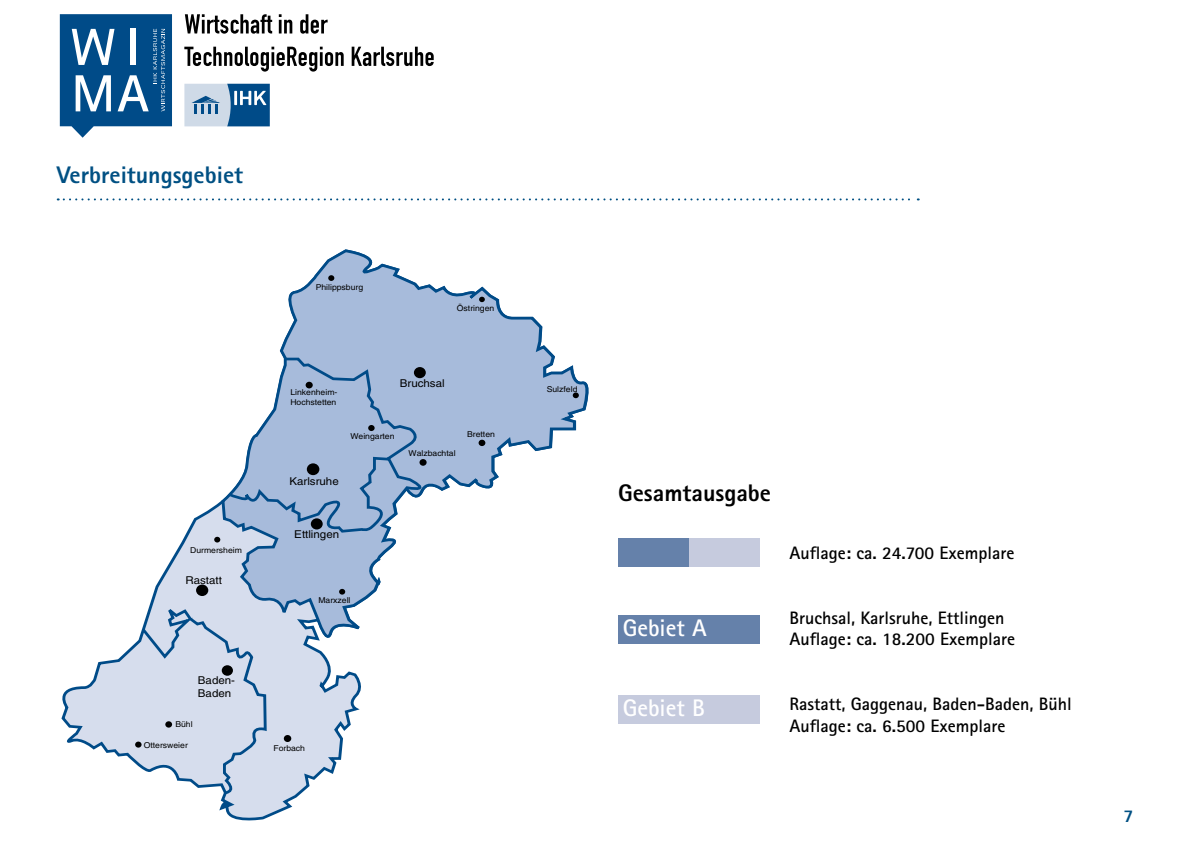
<style>
.page{position:relative;width:1191px;height:842px;background:#fff}
.page>*{position:absolute;margin:0;border:0;box-sizing:border-box;transform-origin:0 0}
.t1{font:800 24px "Rotis Sans Serif";color:#005083}
.t2{font:700 24px "Rotis Sans Serif";color:#fff}
.t3{font:800 24px "Rotis Sans Serif";color:#000}
.t4{font:700 18px/21.6px "Rotis Sans Serif";color:#000}
.t5{font:800 18px "Rotis Sans Serif";color:#005083}
.t6{font:10.8px/13px "Helvetica";color:#000;scale:1.07 1}
.t7{font:8px/9.8px "Helvetica";color:#000;scale:1.07 1}
</style>
<div class="page">
<svg style="left:58px;top:198px;width:860px;height:2px"></svg>
<div style="left:227px;top:84px;width:43px;height:42px;background:#004b88"></div>
<hr style="left:234px;top:91px;width:3px;height:14px;background:#fff">
<svg style="left:240px;top:91px;width:26px;height:14px"></svg>
<svg style="left:184px;top:84px;width:47px;height:42px;background:#b3c6da"></svg>
<svg style="left:60px;top:14px;width:112px;height:124px"></svg>
<svg style="left:185px;top:14px;width:87px;height:20px"></svg>
<svg style="left:279px;top:14px;width:13px;height:19px"></svg>
<svg style="left:300px;top:14px;width:28px;height:20px"></svg>
<svg style="left:184px;top:47px;width:160px;height:25px"></svg>
<svg style="left:352px;top:47px;width:82px;height:19px"></svg>
<svg style="left:61px;top:639px;width:237px;height:182px"></svg>
<svg style="left:279px;top:249px;width:310px;height:242px"></svg>
<div style="left:135px;top:741px;width:7px;height:7px;background:#000;border-radius:50%"></div>
<div style="left:478px;top:440px;width:7px;height:6px;background:#000;border-radius:50%"></div>
<svg style="left:573px;top:392px;width:6px;height:6px"></svg>
<svg style="left:479px;top:297px;width:6px;height:5px"></svg>
<svg style="left:328px;top:275px;width:6px;height:6px"></svg>
<svg style="left:139px;top:356px;width:295px;height:440px"></svg>
<div style="left:618px;top:539px;width:71px;height:28px;background:#6581aa"></div>
<div style="left:689px;top:539px;width:71px;height:28px;background:#c6cbde"></div>
<div style="left:618px;top:615px;width:142px;height:28px;background:#6581aa"></div>
<div style="left:618px;top:695px;width:142px;height:29px;background:#c6cbde"></div>
<h1 class="t1" style="left:57px;top:160px;width:188px">Verbreitungsgebiet</h1>
<p class="t7" style="left:190px;top:545px;width:50px">Durmersheim</p>
<p class="t6" style="left:185px;top:573px;width:36px">Rastatt</p>
<p class="t6" style="left:198px;top:674px;width:36px">Baden-<br>Baden</p>
<p class="t7" style="left:175px;top:719px;width:18px">Bühl</p>
<p class="t7" style="left:144px;top:740px;width:43px">Ottersweier</p>
<p class="t7" style="left:316px;top:282px;width:46px">Philippsburg</p>
<p class="t7" style="left:457px;top:303px;width:37px">Östringen</p>
<p class="t7" style="left:290px;top:388px;width:45px">Linkenheim-<br>Hochstetten</p>
<p class="t6" style="left:400px;top:376px;width:43px">Bruchsal</p>
<p class="t7" style="left:350px;top:431px;width:43px">Weingarten</p>
<p class="t7" style="left:467px;top:429px;width:28px">Bretten</p>
<p class="t6" style="left:289px;top:475px;width:48px">Karlsruhe</p>
<p class="t6" style="left:294px;top:528px;width:43px">Ettlingen</p>
<p class="t7" style="left:318px;top:595px;width:32px">Marxzell</p>
<p class="t7" style="left:273px;top:744px;width:31px">Forbach</p>
<p class="t7" style="left:408px;top:448px;width:45px">Walzbachtal</p>
<p class="t7" style="left:547px;top:384px;width:30px">Sulzfeld</p>
<h1 class="t3" style="left:618px;top:477px;width:154px">Gesamtausgabe</h1>
<h1 class="t2" style="left:622px;top:613px;width:85px">Gebiet A</h1>
<h1 class="t2" style="left:622px;top:693px;width:84px">Gebiet B</h1>
<p class="t4" style="left:789px;top:542px;width:226px">Auflage: ca. 24.700 Exemplare</p>
<p class="t4" style="left:789px;top:606px;width:227px">Bruchsal, Karlsruhe, Ettlingen<br>Auflage: ca. 18.200 Exemplare</p>
<p class="t4" style="left:789px;top:693px;width:284px">Rastatt, Gaggenau, Baden-Baden, Bühl<br>Auflage: ca. 6.500 Exemplare</p>
<p class="t5" style="left:1123px;top:804px;width:12px">7</p>
</div>
